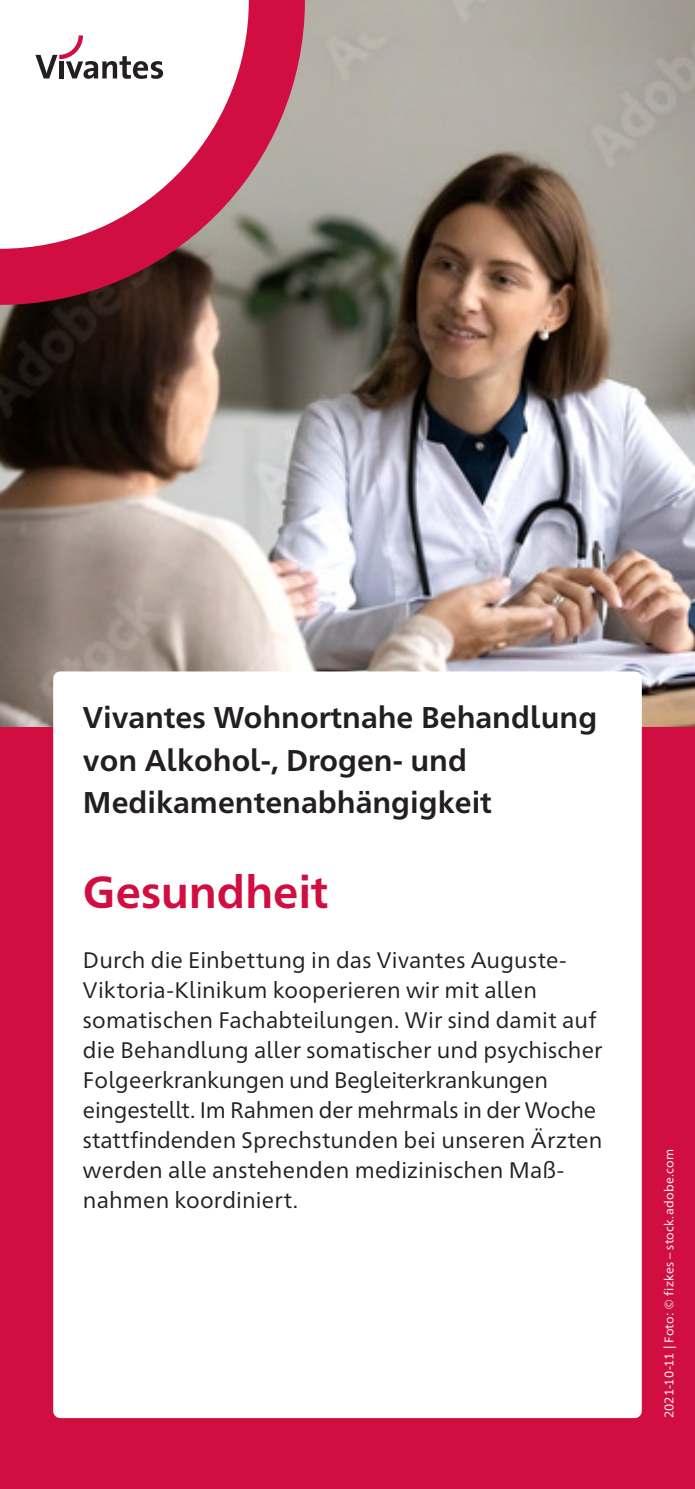
<style>
.page{position:relative;width:695px;height:1489px;background:#fff}
.page>*{position:absolute;margin:0;border:0;box-sizing:border-box;transform-origin:0 0}
.t1{font:700 45px "Frutiger Neue 1450 Pro";letter-spacing:-.005em;color:#d10e41}
.t2{font:700 30px/42.5px "Frutiger Neue 1450 Pro";color:#231f20}
.t3{font:22.5px/30px "Frutiger Neue 1450 Pro";letter-spacing:.005em;color:#231f20}
.t4{font:12.5px "Frutiger Neue 1450 Pro";letter-spacing:.02em;color:#fff}
</style>
<div class="page">
<img style="left:0;top:0;width:694px;height:727px">
<div style="left:0;top:727px;width:694px;height:761px;background:#d10e41"></div>
<div style="left:53px;top:671px;width:588px;height:746px;background:#fff;border-radius:7px"></div>
<svg style="left:0;top:0;width:305px;height:305px;background:#9b4152"></svg>
<svg style="left:0;top:0;width:249px;height:249px"></svg>
<svg style="left:35px;top:35px;width:128px;height:44px"></svg>
<h2 class="t2" style="left:83px;top:694px;width:515px">Vivantes Wohnortnahe Behandlung von Alkohol-, Drogen- und<br>Medikamentenabhängigkeit</h2>
<h1 class="t1" style="left:83px;top:859px;width:247px">Gesundheit</h1>
<p class="t3" style="left:83px;top:943px;width:521px">Durch die Einbettung in das Vivantes Auguste-Viktoria-Klinikum kooperieren wir mit allen somatischen Fachabteilungen. Wir sind damit auf die Behandlung aller somatischer und psychischer Folgeerkrankungen und Begleiterkrankungen eingestellt. Im Rahmen der mehrmals in der Woche stattfindenden Sprechstunden bei unseren Ärzten werden alle anstehenden medizinischen Maß&shy;nahmen koordiniert.</p>
<p class="t4" style="left:659px;top:1417px;width:271px;rotate:-90deg">2021-10-11 | Foto: © fizkes – stock.adobe.com</p>
</div>
